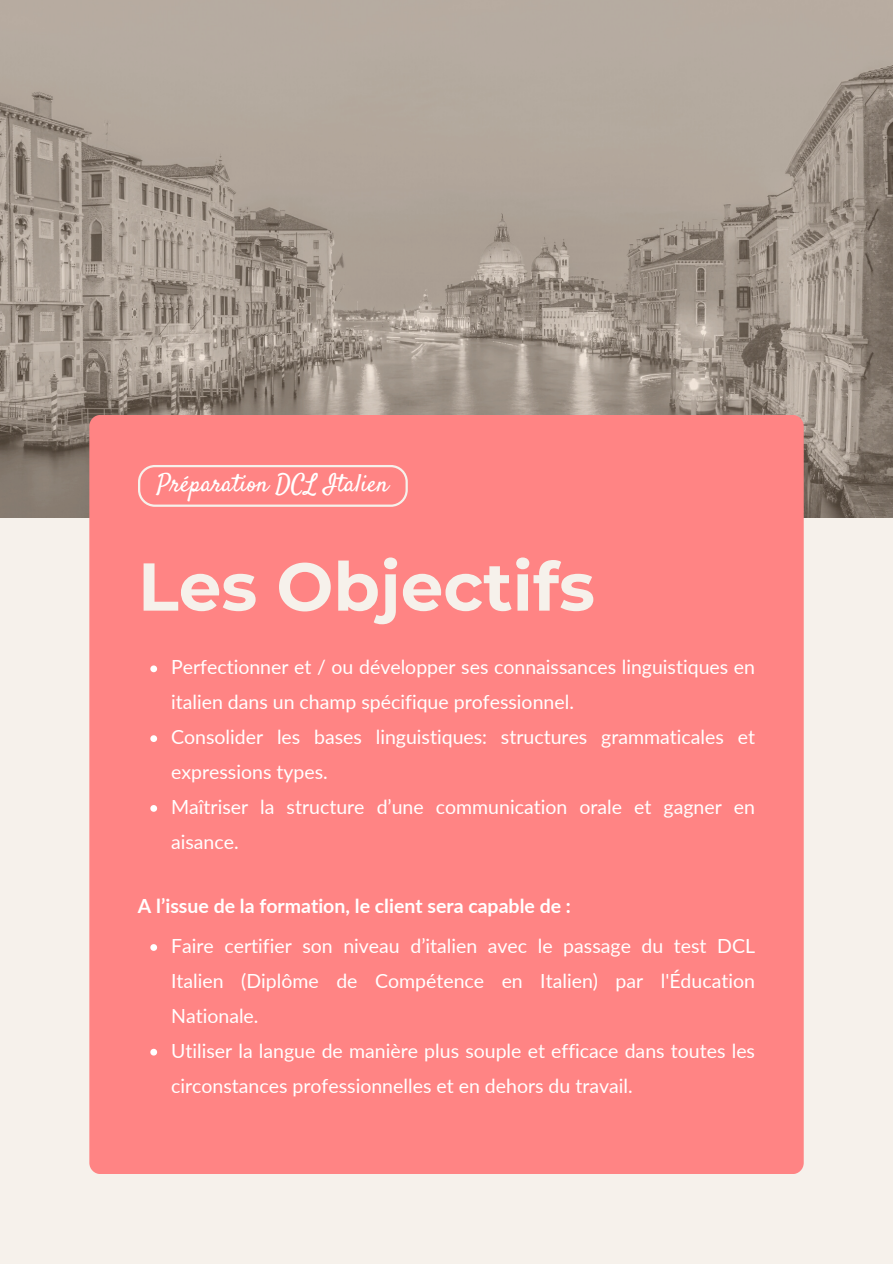
<style>
.page{position:relative;width:893px;height:1264px;background:#fff}
.page>*{position:absolute;margin:0;border:0;box-sizing:border-box;transform-origin:0 0}
.t1{font:700 67.5px "Montserrat";color:#f6f1eb}
.t2{font:24.75px "Satisfy";color:#fff}
.t3{font:19.5px/34.8px "Lato";color:#fff}
.t4{font:700 19.5px "Lato";color:#fff}
</style>
<div class="page">
<div style="left:0;top:0;width:892px;height:1263px;background:#f6f1eb"></div>
<img style="left:0;top:0;width:892px;height:518px">
<div style="left:89px;top:415px;width:714px;height:758px;background:#ff8484;border-radius:11px"></div>
<svg style="left:138px;top:465px;width:270px;height:41px"></svg>
<svg style="left:150px;top:665px;width:7px;height:7px"></svg>
<svg style="left:150px;top:735px;width:7px;height:7px"></svg>
<svg style="left:150px;top:805px;width:7px;height:6px"></svg>
<svg style="left:150px;top:944px;width:7px;height:6px"></svg>
<svg style="left:150px;top:1048px;width:7px;height:7px"></svg>
<p class="t2" style="left:157px;top:467px;width:233px">Préparation DCL Italien</p>
<p class="t1" style="left:138px;top:545px;width:458px">Les Objectifs</p>
<p class="t3" style="left:171px;top:649px;width:585px">Perfectionner et / ou développer ses connaissances linguistiques en italien dans un champ spécifique professionnel.</p>
<p class="t3" style="left:171px;top:719px;width:585px">Consolider les bases linguistiques: structures grammaticales et expressions types.</p>
<p class="t3" style="left:171px;top:789px;width:585px">Maîtriser la structure d’une communication orale et gagner en aisance.</p>
<p class="t4" style="left:138px;top:893px;width:434px">A l’issue de la formation, le client sera capable de :</p>
<p class="t3" style="left:171px;top:928px;width:585px;text-align:justify">Faire certifier son niveau d’italien avec le passage du test DCL Italien (Diplôme de Compétence en Italien) par l'Éducation Nationale.</p>
<p class="t3" style="left:171px;top:1032px;width:585px">Utiliser la langue de manière plus souple et efficace dans toutes les circonstances professionnelles et en dehors du travail.</p>
</div>
